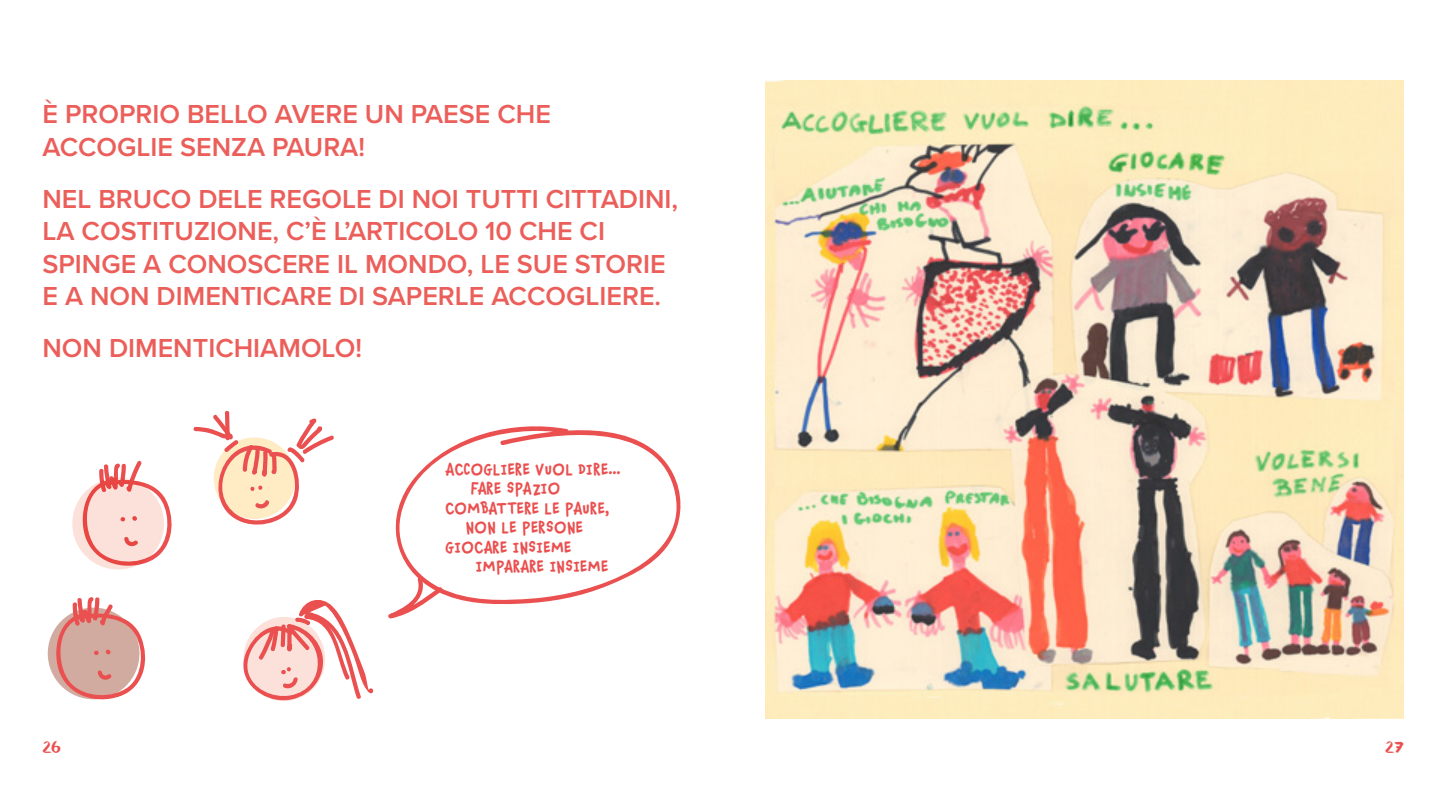
<style>
.page{position:relative;width:1446px;height:808px;background:#fff}
.page>*{position:absolute;margin:0;border:0;box-sizing:border-box;transform-origin:0 0}
.t1{font:600 27px/32.4px "Proxima Nova";color:#eb5e5a}
.t2{font:700 18px "Chauncy Pro";letter-spacing:.015em;color:#ea504f}
.t3{font:18px "Banaue";color:#ea504f}
</style>
<div class="page">
<svg style="left:79px;top:460px;width:93px;height:110px"></svg>
<svg style="left:72px;top:478px;width:92px;height:91px;background:#f9cbc5"></svg>
<img style="left:765px;top:81px;width:638px;height:638px">
<svg style="left:395px;top:426px;width:286px;height:179px"></svg>
<svg style="left:388px;top:576px;width:56px;height:43px"></svg>
<svg style="left:193px;top:411px;width:141px;height:114px"></svg>
<svg style="left:52px;top:597px;width:94px;height:103px"></svg>
<svg style="left:243px;top:600px;width:130px;height:101px"></svg>
<p class="t1" style="left:43px;top:97px;width:510px">È PROPRIO BELLO AVERE UN PAESE CHE<br>ACCOGLIE SENZA PAURA!</p>
<p class="t1" style="left:43px;top:182px;width:637px">NEL BRUCO DELE REGOLE DI NOI TUTTI CITTADINI, LA COSTITUZIONE, C’È L’ARTICOLO 10 CHE CI SPINGE A CONOSCERE IL MONDO, LE SUE STORIE E A NON DIMENTICARE DI SAPERLE ACCOGLIERE.</p>
<p class="t1" style="left:43px;top:331px;width:321px">NON DIMENTICHIAMOLO!</p>
<p class="t2" style="left:445px;top:458px;width:176px">ACCOGLIERE VUOL DIRE...</p>
<p class="t2" style="left:471px;top:478px;width:91px">FARE SPAZIO</p>
<p class="t2" style="left:445px;top:497px;width:165px">COMBATTERE LE PAURE,</p>
<p class="t2" style="left:466px;top:517px;width:119px">NON LE PERSONE</p>
<p class="t2" style="left:445px;top:536px;width:128px">GIOCARE INSIEME</p>
<p class="t2" style="left:476px;top:556px;width:134px">IMPARARE INSIEME</p>
<p class="t3" style="left:43px;top:740px;width:20px">26</p>
<p class="t3" style="left:1385px;top:740px;width:20px">27</p>
</div>
